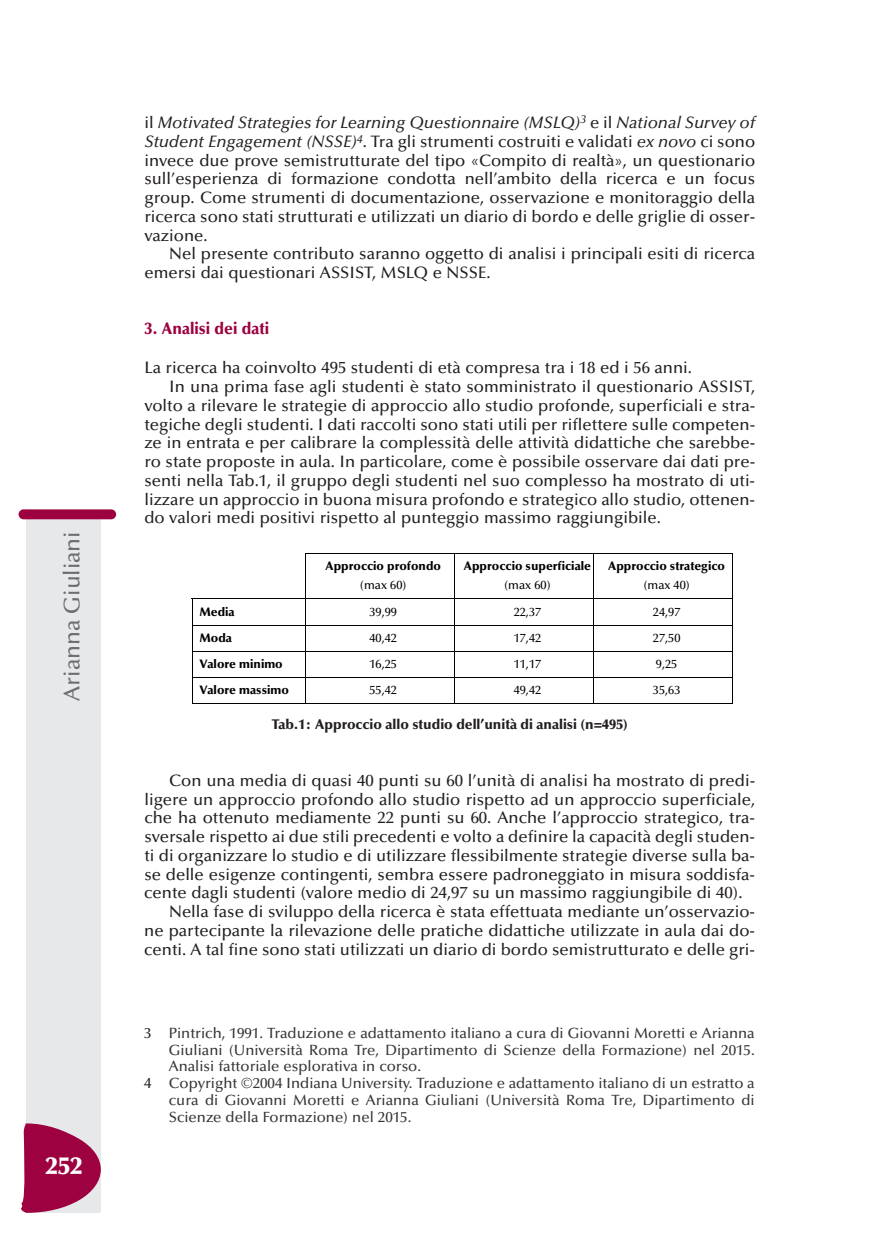
<style>
.page{position:relative;width:869px;height:1241px;background:#fff}
.page>*{position:absolute;margin:0;border:0;box-sizing:border-box;transform-origin:0 0}
.t1{font:900 24.5px "Optima";color:#fff}
.t2{font:500 22.75px "Optima";color:#6c6d70}
.t3{font:500 16.62px/18.7px "Optima";color:#231f20;text-align:justify}
.t4{font:900 16.62px "Optima";color:#9d0140;scale:.95 1}
.t5{font:500 14.88px "Optima";color:#353535}
.t6{font:900 14px "Optima";color:#231f20}
.t7{font:900 12.25px "Optima";color:#000}
.t8{font:500 12.25px "Optima";color:#000}
.s1{font-style:italic}
.s2{color:#231f20}
</style>
<div class="page">
<hr style="left:305px;top:553px;width:149px;height:1px;background:#000">
<hr style="left:454px;top:553px;width:139px;height:1px;background:#000">
<hr style="left:593px;top:553px;width:139px;height:1px;background:#000">
<hr style="left:305px;top:553px;width:1px;height:45px;background:#000">
<hr style="left:454px;top:553px;width:1px;height:45px;background:#000">
<hr style="left:593px;top:553px;width:1px;height:45px;background:#000">
<hr style="left:732px;top:553px;width:1px;height:45px;background:#000">
<hr style="left:192px;top:598px;width:113px;height:1px;background:#000">
<hr style="left:305px;top:598px;width:149px;height:1px;background:#000">
<hr style="left:454px;top:598px;width:139px;height:1px;background:#000">
<hr style="left:593px;top:598px;width:139px;height:1px;background:#000">
<hr style="left:192px;top:624px;width:113px;height:1px;background:#000">
<hr style="left:305px;top:624px;width:149px;height:1px;background:#000">
<hr style="left:454px;top:624px;width:139px;height:1px;background:#000">
<hr style="left:593px;top:624px;width:139px;height:1px;background:#000">
<hr style="left:192px;top:651px;width:113px;height:1px;background:#000">
<hr style="left:305px;top:651px;width:149px;height:1px;background:#000">
<hr style="left:454px;top:651px;width:139px;height:1px;background:#000">
<hr style="left:593px;top:651px;width:139px;height:1px;background:#000">
<hr style="left:192px;top:677px;width:113px;height:1px;background:#000">
<hr style="left:305px;top:677px;width:149px;height:1px;background:#000">
<hr style="left:454px;top:677px;width:139px;height:1px;background:#000">
<hr style="left:593px;top:677px;width:139px;height:1px;background:#000">
<svg style="left:191px;top:598px;width:2px;height:105px"></svg>
<hr style="left:192px;top:703px;width:113px;height:1px;background:#000">
<svg style="left:305px;top:599px;width:1px;height:104px"></svg>
<hr style="left:305px;top:703px;width:149px;height:1px;background:#000">
<svg style="left:454px;top:599px;width:1px;height:104px"></svg>
<hr style="left:454px;top:703px;width:139px;height:1px;background:#000">
<svg style="left:593px;top:599px;width:1px;height:104px"></svg>
<hr style="left:593px;top:703px;width:139px;height:1px;background:#000">
<svg style="left:732px;top:598px;width:1px;height:106px"></svg>
<div style="left:27px;top:517px;width:74px;height:695px;background:#e7e8e9"></div>
<div style="left:19px;top:509px;width:97px;height:10px;background:#9d0140;border-radius:5px"></div>
<svg style="left:21px;top:1122px;width:80px;height:90px"></svg>
<h2 class="t2" style="left:63px;top:700px;width:171px;rotate:-90deg">Arianna Giuliani</h2>
<h1 class="t1" style="left:45px;top:1155px;width:38px">252</h1>
<p class="t3" style="left:144px;top:114px;width:612px">il <span class="s1">Motivated Strategies for Learning Questionnaire (MSLQ)</span><sup>3</sup> e il <span class="s1">National Survey of Student Engagement (NSSE)</span><sup>4</sup>. Tra gli strumenti costruiti e validati <span class="s1">ex novo</span> ci sono invece due prove semistrutturate del tipo «Compito di realtà», un questionario sull’esperienza di formazione condotta nell’ambito della ricerca e un focus group. Come strumenti di documentazione, osservazione e monitoraggio della ricerca sono stati strutturati e utilizzati un diario di bordo e delle griglie di osser&shy;vazione.</p>
<p class="t3" style="left:144px;top:246px;width:612px;text-indent:25px">Nel presente contributo saranno oggetto di analisi i principali esiti di ricerca emersi dai questionari ASSIST, MSLQ e NSSE.</p>
<p class="t4" style="left:144px;top:322px;width:133px">3. Analisi dei dati</p>
<p class="t3" style="left:144px;top:360px;width:549px">La ricerca ha coinvolto 495 studenti di età compresa tra i 18 ed i 56 anni.</p>
<p class="t3" style="left:169px;top:379px;width:587px">In una prima fase agli studenti è stato somministrato il questionario ASSIST,</p>
<p class="t3" style="left:144px;top:397px;width:612px">volto a rilevare le strategie di approccio allo studio profonde, superficiali e stra-</p>
<p class="t3" style="left:144px;top:416px;width:612px">tegiche degli studenti. I dati raccolti sono stati utili per riflettere sulle competen-</p>
<p class="t3" style="left:144px;top:435px;width:612px">ze in entrata e per calibrare la complessità delle attività didattiche che sarebbe-</p>
<p class="t3" style="left:144px;top:453px;width:612px">ro state proposte in aula. In particolare, come è possibile osservare dai dati pre-</p>
<p class="t3" style="left:144px;top:472px;width:612px">senti nella Tab.1, il gruppo degli studenti nel suo complesso ha mostrato di uti-</p>
<p class="t3" style="left:144px;top:491px;width:612px">lizzare un approccio in buona misura profondo e strategico allo studio, ottenen-</p>
<p class="t3" style="left:144px;top:510px;width:517px">do valori medi positivi rispetto al punteggio massimo raggiungibile.</p>
<p class="t7" style="left:325px;top:561px;width:117px">Approccio profondo</p>
<p class="t8" style="left:360px;top:580px;width:48px">(max 60)</p>
<p class="t7" style="left:464px;top:561px;width:128px">Approccio superficiale</p>
<p class="t8" style="left:504px;top:580px;width:48px">(max 60)</p>
<p class="t7" style="left:608px;top:561px;width:118px">Approccio strategico</p>
<p class="t8" style="left:643px;top:580px;width:48px">(max 40)</p>
<p class="t7" style="left:199px;top:606px;width:37px">Media</p>
<p class="t8" style="left:369px;top:606px;width:29px">39,99</p>
<p class="t8" style="left:513px;top:606px;width:29px">22,37</p>
<p class="t8" style="left:652px;top:606px;width:29px">24,97</p>
<p class="t7" style="left:199px;top:632px;width:34px">Moda</p>
<p class="t8" style="left:369px;top:632px;width:29px">40,42</p>
<p class="t8" style="left:513px;top:632px;width:29px">17,42</p>
<p class="t8" style="left:652px;top:632px;width:29px">27,50</p>
<p class="t7" style="left:199px;top:658px;width:85px">Valore minimo</p>
<p class="t8" style="left:369px;top:659px;width:29px">16,25</p>
<p class="t8" style="left:513px;top:659px;width:29px">11,17</p>
<p class="t8" style="left:655px;top:659px;width:23px">9,25</p>
<p class="t7" style="left:199px;top:684px;width:91px">Valore massimo</p>
<p class="t8" style="left:369px;top:685px;width:29px">55,42</p>
<p class="t8" style="left:513px;top:685px;width:29px">49,42</p>
<p class="t8" style="left:652px;top:685px;width:29px">35,63</p>
<p class="t6" style="left:272px;top:719px;width:357px">Tab.1: Approccio allo studio dell’unità di analisi (n=495)</p>
<p class="t3" style="left:169px;top:772px;width:587px">Con una media di quasi 40 punti su 60 l’unità di analisi ha mostrato di predi-</p>
<p class="t3" style="left:144px;top:791px;width:612px">ligere un approccio profondo allo studio rispetto ad un approccio superficiale,</p>
<p class="t3" style="left:144px;top:809px;width:612px">che ha ottenuto mediamente 22 punti su 60. Anche l’approccio strategico, tra-</p>
<p class="t3" style="left:144px;top:828px;width:612px">sversale rispetto ai due stili precedenti e volto a definire la capacità degli studen-</p>
<p class="t3" style="left:144px;top:847px;width:612px">ti di organizzare lo studio e di utilizzare flessibilmente strategie diverse sulla ba-</p>
<p class="t3" style="left:144px;top:866px;width:612px">se delle esigenze contingenti, sembra essere padroneggiato in misura soddisfa-</p>
<p class="t3" style="left:144px;top:884px;width:599px">cente dagli studenti (valore medio di 24,97 su un massimo raggiungibile di 40).</p>
<p class="t3" style="left:169px;top:903px;width:587px">Nella fase di sviluppo della ricerca è stata effettuata mediante un’osservazio-</p>
<p class="t3" style="left:144px;top:922px;width:612px">ne partecipante la rilevazione delle pratiche didattiche utilizzate in aula dai do-</p>
<p class="t3" style="left:144px;top:941px;width:612px">centi. A tal fine sono stati utilizzati un diario di bordo semistrutturato e delle gri-</p>
<p class="t5" style="left:144px;top:1026px;width:612px"><span class="s2">3</span> Pintrich, 1991. Traduzione e adattamento italiano a cura di Giovanni Moretti e Arianna</p>
<p class="t5" style="left:169px;top:1043px;width:587px">Giuliani (Università Roma Tre, Dipartimento di Scienze della Formazione) nel 2015.</p>
<p class="t5" style="left:169px;top:1060px;width:254px">Analisi fattoriale esplorativa in corso.</p>
<p class="t5" style="left:144px;top:1077px;width:612px"><span class="s2">4</span> Copyright ©2004 Indiana University. Traduzione e adattamento italiano di un estratto a</p>
<p class="t5" style="left:169px;top:1094px;width:587px">cura di Giovanni Moretti e Arianna Giuliani (Università Roma Tre, Dipartimento di</p>
<p class="t5" style="left:169px;top:1111px;width:244px">Scienze della Formazione) nel 2015.</p>
</div>
